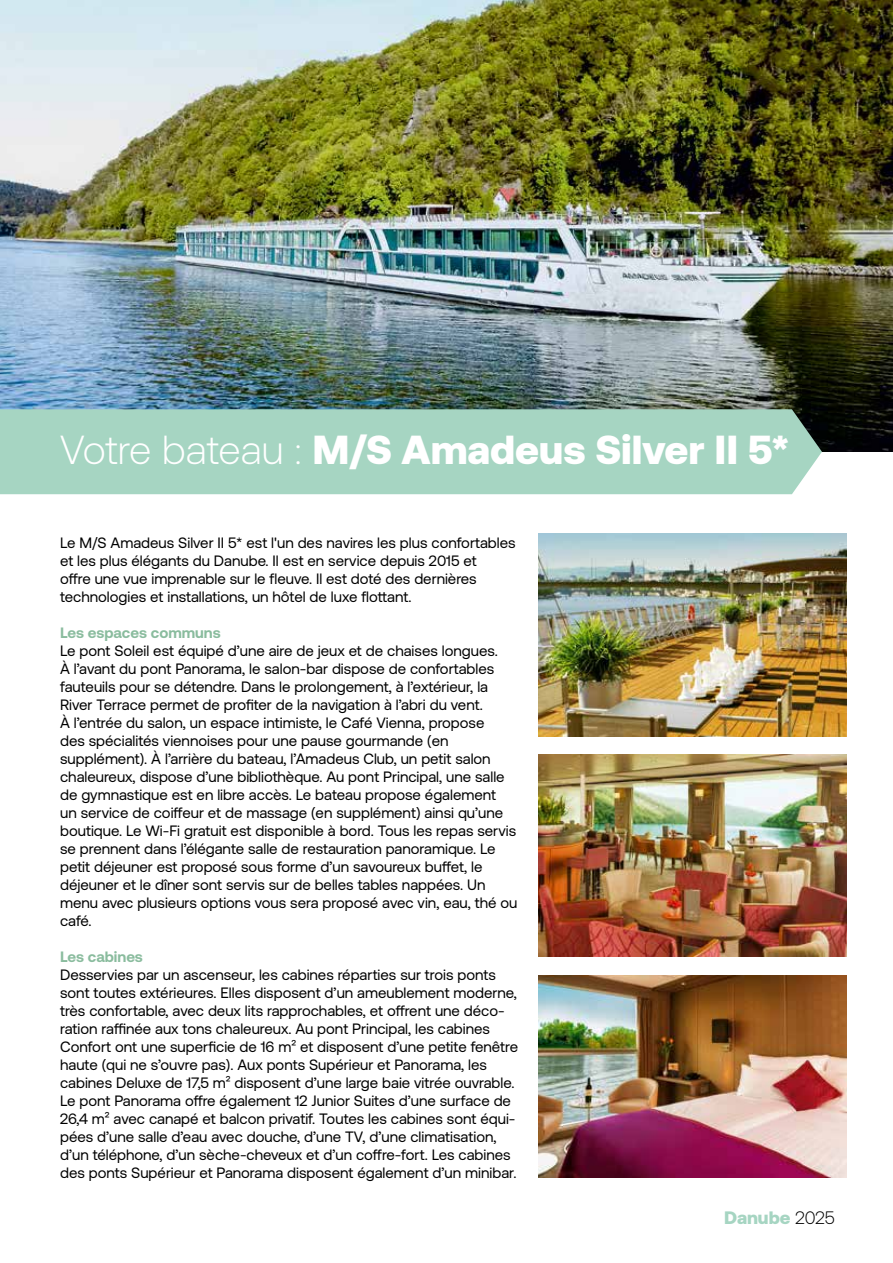
<style>
.page{position:relative;width:893px;height:1263px;background:#fff}
.page>*{position:absolute;margin:0;border:0;box-sizing:border-box;transform-origin:0 0}
.t1{font:900 40.5px "Aeonik";color:#fff}
.t2{font:900 18px "Aeonik";color:#a6d5c2}
.t3{font:15px/18px "Aeonik";color:#000}
.t4{font:700 15px "Aeonik";color:#8abc9e}
.s1{font-weight:300}
.s2{font-weight:300;color:#000}
</style>
<div class="page">
<img style="left:0;top:0;width:893px;height:452px">
<img style="left:539px;top:755px;width:307px;height:202px">
<img style="left:539px;top:534px;width:307px;height:202px">
<img style="left:539px;top:976px;width:307px;height:202px">
<div style="left:0;top:409px;width:822px;height:85px;background:#a6d5c2"></div>
<h1 class="t1" style="left:60px;top:426px;width:731px"><span class="s1">Votre bateau :</span> M/S Amadeus Silver II 5*</h1>
<p class="t3" style="left:60px;top:534px;width:457px">Le M/S Amadeus Silver II 5* est l'un des navires les plus confortables et les plus élégants du Danube. Il est en service depuis 2015 et<br>offre une vue imprenable sur le fleuve. Il est doté des dernières technologies et installations, un hôtel de luxe flottant.</p>
<p class="t4" style="left:60px;top:624px;width:162px">Les espaces communs</p>
<p class="t3" style="left:60px;top:642px;width:459px">Le pont Soleil est équipé d’une aire de jeux et de chaises longues.<br>À l’avant du pont Panorama, le salon-bar dispose de confortables fauteuils pour se détendre. Dans le prolongement, à l’extérieur, la River Terrace permet de profiter de la navigation à l’abri du vent.<br>À l’entrée du salon, un espace intimiste, le Café Vienna, propose<br>des spécialités viennoises pour une pause gourmande (en supplément). À l’arrière du bateau, l’Amadeus Club, un petit salon chaleureux, dispose d’une bibliothèque. Au pont Principal, une salle de gymnastique est en libre accès. Le bateau propose également<br>un service de coiffeur et de massage (en supplément) ainsi qu’une boutique. Le Wi-Fi gratuit est disponible à bord. Tous les repas servis se prennent dans l’élégante salle de restauration panoramique. Le petit déjeuner est proposé sous forme d’un savoureux buffet, le déjeuner et le dîner sont servis sur de belles tables nappées. Un menu avec plusieurs options vous sera proposé avec vin, eau, thé ou café.</p>
<p class="t4" style="left:60px;top:948px;width:84px">Les cabines</p>
<p class="t3" style="left:60px;top:966px;width:459px">Desservies par un ascenseur, les cabines réparties sur trois ponts sont toutes extérieures. Elles disposent d’un ameublement moderne, très confortable, avec deux lits rapprochables, et offrent une déco&shy;ration raffinée aux tons chaleureux. Au pont Principal, les cabines Confort ont une superficie de 16 m² et disposent d’une petite fenêtre haute (qui ne s’ouvre pas). Aux ponts Supérieur et Panorama, les cabines Deluxe de 17,5 m² disposent d’une large baie vitrée ouvrable.<br>Le pont Panorama offre également 12 Junior Suites d’une surface de 26,4 m² avec canapé et balcon privatif. Toutes les cabines sont équi&shy;pées d’une salle d’eau avec douche, d’une TV, d’une climatisation, d’un téléphone, d’un sèche-cheveux et d’un coffre-fort. Les cabines des ponts Supérieur et Panorama disposent également d’un minibar.</p>
<p class="t2" style="left:724px;top:1207px;width:112px">Danube <span class="s2">2025</span></p>
</div>
